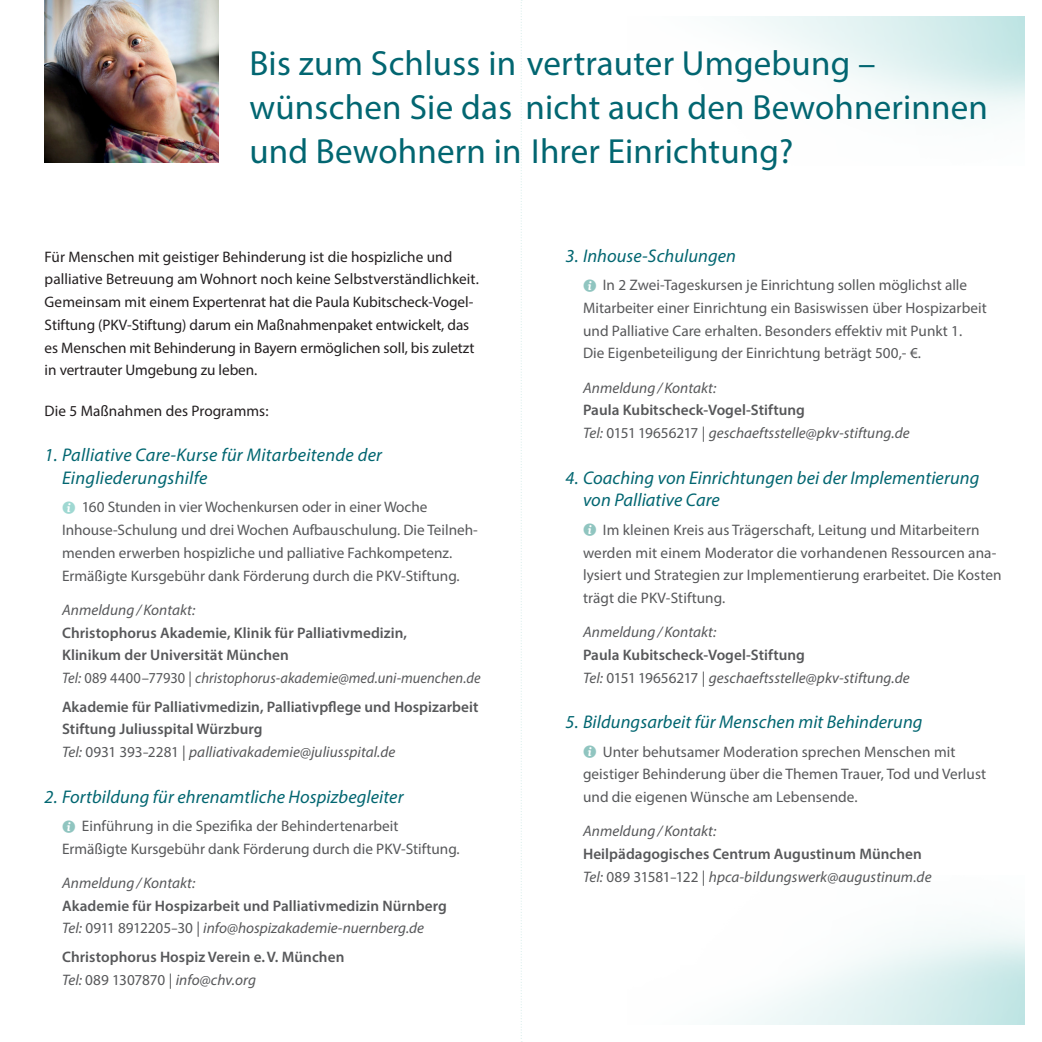
<style>
.page{position:relative;width:1042px;height:1042px;background:#fff}
.page>*{position:absolute;margin:0;border:0;box-sizing:border-box;transform-origin:0 0}
.Lauftext{font:35px/43.8px "Myriad Pro";letter-spacing:.005em;color:#026671}
.Lauftext-2{font:italic 18.38px/22.8px "Myriad Pro";letter-spacing:.005em;color:#026671}
.Lauftext-3{font:15.22px/22.8px "Myriad Pro";letter-spacing:.005em;color:#57585a}
.Lauftext-4{font:italic 15.22px "Myriad Pro";letter-spacing:.005em;color:#57585a}
.Lauftext-5{font:600 15.22px/22.8px "Myriad Pro";letter-spacing:.005em;color:#57585a}
.Lauftext-6{font:15.22px/22.8px "Myriad Pro";letter-spacing:-.005em;color:#231f20}
.Lauftext-7{font:italic 15.22px "Myriad Pro";letter-spacing:.005em;color:#57585a;scale:.95 1}
.s1{font-family:"Breezi Icon Set";font-size:16.28px;color:#9fd8d2}
.s2{font-style:normal}
.s3{font-family:"Breezi Icon Set";font-size:16.28px;color:#90c5c0}
</style>
<div class="page">
<svg style="left:521px;top:0;width:1px;height:1042px"></svg>
<img style="left:45px;top:0;width:173px;height:162px">
<p class="Lauftext" style="left:249px;top:41px;width:740px">Bis zum Schluss in vertrauter Umgebung – wünschen Sie das nicht auch den Bewohnerinnen und Bewohnern in Ihrer Einrichtung?</p>
<p class="Lauftext-6" style="left:45px;top:245px;width:436px">Für Menschen mit geistiger Behinderung ist die hospizliche und palliative Betreuung am Wohnort noch keine Selbstverständlichkeit.<br>Gemeinsam mit einem Expertenrat hat die Paula Kubitscheck-Vogel-Stiftung (PKV-Stiftung) darum ein Maßnahmenpaket entwickelt, das es Menschen mit Behinderung in Bayern ermöglichen soll, bis zuletzt in vertrauter Umgebung zu leben.</p>
<p class="Lauftext-6" style="left:45px;top:399px;width:225px">Die 5 Maßnahmen des Programms:</p>
<p class="Lauftext-2" style="left:62px;top:443px;width:322px;text-indent:-17px">1. Palliative Care-Kurse für Mitarbeitende der<br>Eingliederungshilfe</p>
<p class="Lauftext-3" style="left:62px;top:496px;width:417px"><span class="s1">i</span> 160 Stunden in vier Wochenkursen oder in einer Woche Inhouse-Schulung und drei Wochen Aufbauschulung. Die Teilneh&shy;menden erwerben hospizliche und palliative Fachkompetenz.<br>Ermäßigte Kursgebühr dank Förderung durch die PKV-Stiftung.</p>
<p class="Lauftext-4" style="left:62px;top:600px;width:135px">Anmeldung / Kontakt:</p>
<p class="Lauftext-5" style="left:62px;top:621px;width:347px">Christophorus Akademie, Klinik für Palliativmedizin,<br>Klinikum der Universität München</p>
<p class="Lauftext-7" style="left:62px;top:668px;width:442px">Tel: <span class="s2">089 4400–77930 |</span> christophorus-akademie@med.uni-muenchen.de</p>
<p class="Lauftext-5" style="left:62px;top:695px;width:418px">Akademie für Palliativmedizin, Palliativpflege und Hospizarbeit<br>Stiftung Juliusspital Würzburg</p>
<p class="Lauftext-4" style="left:62px;top:742px;width:335px">Tel: <span class="s2">0931 393–2281 |</span> palliativakademie@juliusspital.de</p>
<p class="Lauftext-2" style="left:45px;top:785px;width:360px">2. Fortbildung für ehrenamtliche Hospizbegleiter</p>
<p class="Lauftext-3" style="left:62px;top:814px;width:338px"><span class="s3">i</span> Einführung in die Spezifika der Behindertenarbeit</p>
<p class="Lauftext-3" style="left:62px;top:837px;width:399px">Ermäßigte Kursgebühr dank Förderung durch die PKV-Stiftung.</p>
<p class="Lauftext-4" style="left:62px;top:873px;width:135px">Anmeldung / Kontakt:</p>
<p class="Lauftext-5" style="left:62px;top:894px;width:386px">Akademie für Hospizarbeit und Palliativmedizin Nürnberg</p>
<p class="Lauftext-4" style="left:62px;top:919px;width:364px">Tel: <span class="s2">0911 8912205–30 |</span> info@hospizakademie-nuernberg.de</p>
<p class="Lauftext-5" style="left:62px;top:945px;width:284px">Christophorus Hospiz Verein e.V. München</p>
<p class="Lauftext-4" style="left:62px;top:970px;width:195px">Tel: <span class="s2">089 1307870 |</span> info@chv.org</p>
<p class="Lauftext-2" style="left:566px;top:244px;width:172px">3. Inhouse-Schulungen</p>
<p class="Lauftext-3" style="left:583px;top:273px;width:405px"><span class="s3">i</span> In 2 Zwei-Tageskursen je Einrichtung sollen möglichst alle<br>Mitarbeiter einer Einrichtung ein Basiswissen über Hospizarbeit und Palliative Care erhalten. Besonders effektiv mit Punkt 1.</p>
<p class="Lauftext-3" style="left:583px;top:342px;width:339px">Die Eigenbeteiligung der Einrichtung beträgt 500,- €.</p>
<p class="Lauftext-4" style="left:583px;top:378px;width:135px">Anmeldung / Kontakt:</p>
<p class="Lauftext-5" style="left:583px;top:398px;width:223px">Paula Kubitscheck-Vogel-Stiftung</p>
<p class="Lauftext-4" style="left:583px;top:423px;width:328px">Tel: <span class="s2">0151 19656217 |</span> geschaeftsstelle@pkv-stiftung.de</p>
<p class="Lauftext-2" style="left:583px;top:466px;width:398px;text-indent:-17px">4. Coaching von Einrichtungen bei der Implementierung von Palliative Care</p>
<p class="Lauftext-3" style="left:583px;top:518px;width:420px"><span class="s3">i</span> Im kleinen Kreis aus Trägerschaft, Leitung und Mitarbeitern werden mit einem Moderator die vorhandenen Ressourcen ana&shy;lysiert und Strategien zur Implementierung erarbeitet. Die Kosten trägt die PKV-Stiftung.</p>
<p class="Lauftext-4" style="left:583px;top:622px;width:135px">Anmeldung / Kontakt:</p>
<p class="Lauftext-5" style="left:583px;top:643px;width:223px">Paula Kubitscheck-Vogel-Stiftung</p>
<p class="Lauftext-4" style="left:583px;top:668px;width:328px">Tel: <span class="s2">0151 19656217 |</span> geschaeftsstelle@pkv-stiftung.de</p>
<p class="Lauftext-2" style="left:566px;top:710px;width:358px">5. Bildungsarbeit für Menschen mit Behinderung</p>
<p class="Lauftext-3" style="left:583px;top:740px;width:405px"><span class="s3">i</span> Unter behutsamer Moderation sprechen Menschen mit geistiger Behinderung über die Themen Trauer, Tod und Verlust und die eigenen Wünsche am Lebensende.</p>
<p class="Lauftext-4" style="left:583px;top:822px;width:135px">Anmeldung / Kontakt:</p>
<p class="Lauftext-5" style="left:583px;top:842px;width:340px">Heilpädagogisches Centrum Augustinum München</p>
<p class="Lauftext-4" style="left:583px;top:867px;width:350px">Tel: <span class="s2">089 31581–122 |</span> hpca-bildungswerk@augustinum.de</p>
</div>
